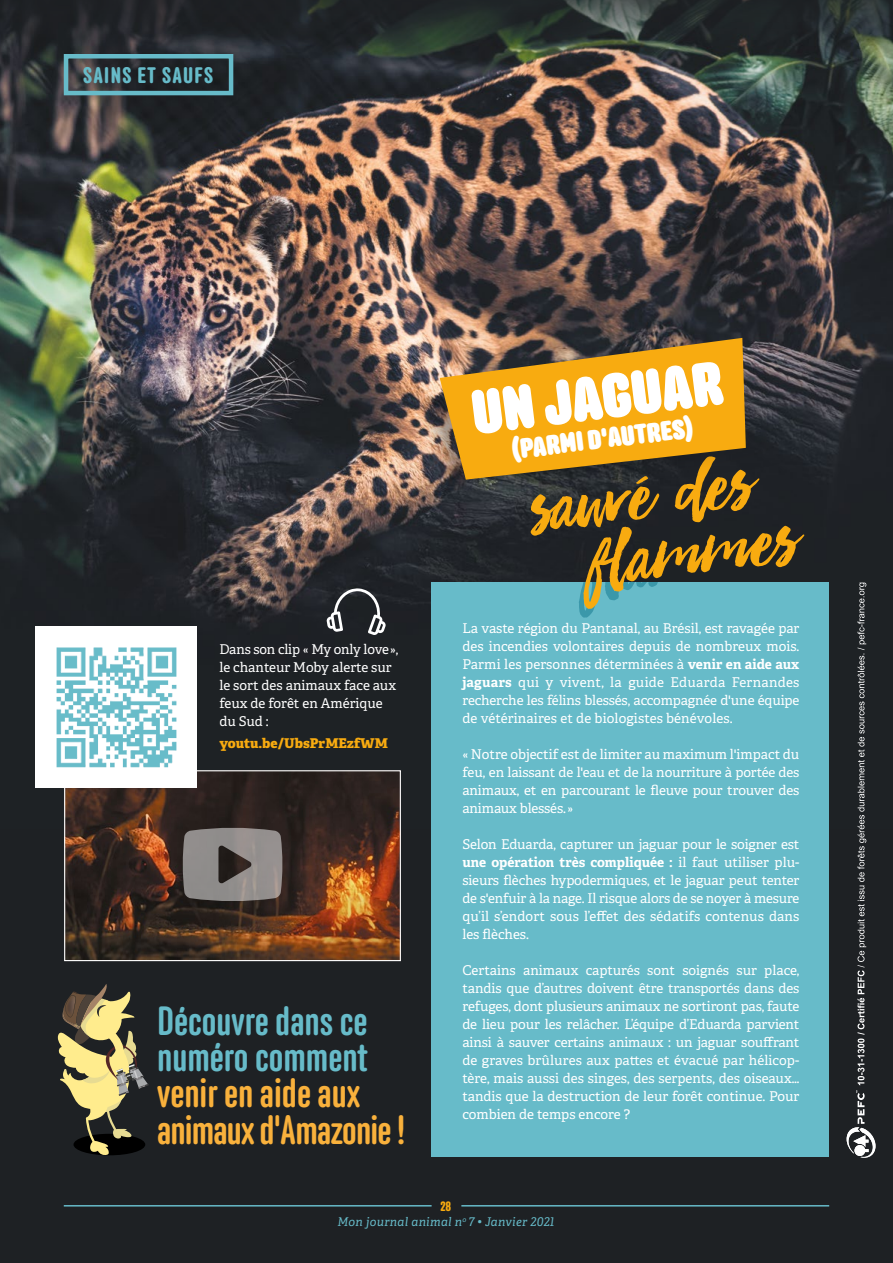
<style>
.page{position:relative;width:893px;height:1263px;background:#1e2124}
.page>*{position:absolute;margin:0;border:0;box-sizing:border-box;transform-origin:0 0}
.t1{font:99.3px "Boutique Script";color:#f8ab10;scale:1.05 1}
.t2{font:900 61.65px "Anchor";color:#fff}
.t3{font:500 40.8px/36px "Anchor";letter-spacing:-.02em;color:#f9b13c}
.t4{font:500 40.8px/36px "Anchor";color:#67bbc9}
.t5{font:900 27.75px "Anchor";color:#fff}
.t6{font:600 22.5px "Anchor";letter-spacing:.06em;color:#67bbc9}
.t7{font:13.5px/18px "Adelle";color:#fff;text-align:justify}
.t8{font:800 13.5px "Adelle";color:#f8ab10}
.t9{font:600 13.5px "Anchor";color:#f8ab10}
.t10{font:italic 12px "Adelle";letter-spacing:.03em;color:#67bbc9}
.s1{font-weight:700}
</style>
<div class="page">
<img style="left:0;top:0;width:893px;height:828px">
<div style="left:64px;top:54px;width:169px;height:41px;border:4px solid #67bbc9"></div>
<hr style="left:64px;top:1205px;width:368px;height:1px;background:#67bbc9">
<hr style="left:461px;top:1205px;width:368px;height:1px;background:#67bbc9">
<div style="left:432px;top:583px;width:397px;height:574px;background:#67bbc9"></div>
<svg style="left:579px;top:583px;width:79px;height:35px"></svg>
<svg style="left:408px;top:359px;width:384px;height:143px"></svg>
<svg style="left:440px;top:338px;width:306px;height:142px;background:#c98f1e"></svg>
<img style="left:66px;top:772px;width:333px;height:187px">
<div style="left:64px;top:770px;width:337px;height:191px;border:1px solid #fff"></div>
<div style="left:36px;top:626px;width:161px;height:162px;background:#fff"></div>
<svg style="left:182px;top:827px;width:101px;height:75px;background:#7e7977"></svg>
<svg style="left:326px;top:588px;width:60px;height:47px"></svg>
<svg style="left:847px;top:583px;width:28px;height:575px"></svg>
<img style="left:56px;top:647px;width:121px;height:121px">
<svg style="left:57px;top:984px;width:92px;height:172px"></svg>
<h3 class="t6" style="left:83px;top:62px;width:132px">SAINS ET SAUFS</h3>
<p class="t7" style="left:219px;top:641px;width:181px;text-align:left">Dans son clip « My only love», le chanteur Moby alerte sur le sort des animaux face aux feux de forêt en Amérique du Sud :</p>
<p class="t8" style="left:219px;top:735px;width:170px">youtu.be/UbsPrMEzfWM</p>
<h3 class="t4" style="left:157px;top:1003px;width:212px">Découvre dans ce numéro comment</h3>
<h3 class="t3" style="left:157px;top:1075px;width:250px">venir en aide aux animaux d'Amazonie !</h3>
<h2 class="t2" style="left:467px;top:377px;width:254px;rotate:-7deg">UN JAGUAR</h2>
<h3 class="t5" style="left:510px;top:433px;width:184px;rotate:-7deg">(PARMI D'AUTRES)</h3>
<h1 class="t1" style="left:522px;top:464px;width:216px;rotate:-7deg">sauvé des</h1>
<h1 class="t1" style="left:580px;top:518px;width:203px;rotate:-7deg">flammes</h1>
<p class="t7" style="left:462px;top:619px;width:339px">La vaste région du Pantanal, au Brésil, est ravagée par des incendies volontaires depuis de nombreux mois.<br>Parmi les personnes déterminées à <span class="s1">venir en aide aux jaguars</span> qui y vivent, la guide Eduarda Fernandes recherche les félins blessés, accompagnée d'une équipe de vétérinaires et de biologistes bénévoles.</p>
<p class="t7" style="left:462px;top:745px;width:339px">« Notre objectif est de limiter au maximum l'impact du feu, en laissant de l'eau et de la nourriture à portée des animaux, et en parcourant le fleuve pour trouver des animaux blessés.»</p>
<p class="t7" style="left:462px;top:835px;width:339px">Selon Eduarda, capturer un jaguar pour le soigner est <span class="s1">une opération très compliquée :</span> il faut utiliser plu&shy;sieurs flèches hypodermiques, et le jaguar peut tenter de s'enfuir à la nage. Il risque alors de se noyer à mesure qu’il s’endort sous l’effet des sédatifs contenus dans les flèches.</p>
<p class="t7" style="left:462px;top:961px;width:338px">Certains animaux capturés sont soignés sur place, tandis que d’autres doivent être transportés dans des refuges, dont plusieurs animaux ne sortiront pas, faute de lieu pour les relâcher. L’équipe d’Eduarda parvient ainsi à sauver certains animaux : un jaguar souffrant de graves brûlures aux pattes et évacué par hélicop&shy;tère, mais aussi des singes, des serpents, des oiseaux… tandis que la destruction de leur forêt continue. Pour combien de temps encore ?</p>
<p class="t9" style="left:440px;top:1199px;width:12px">28</p>
<p class="t10" style="left:337px;top:1214px;width:218px">Mon journal animal n<sup>o</sup> 7 • Janvier 2021</p>
</div>
